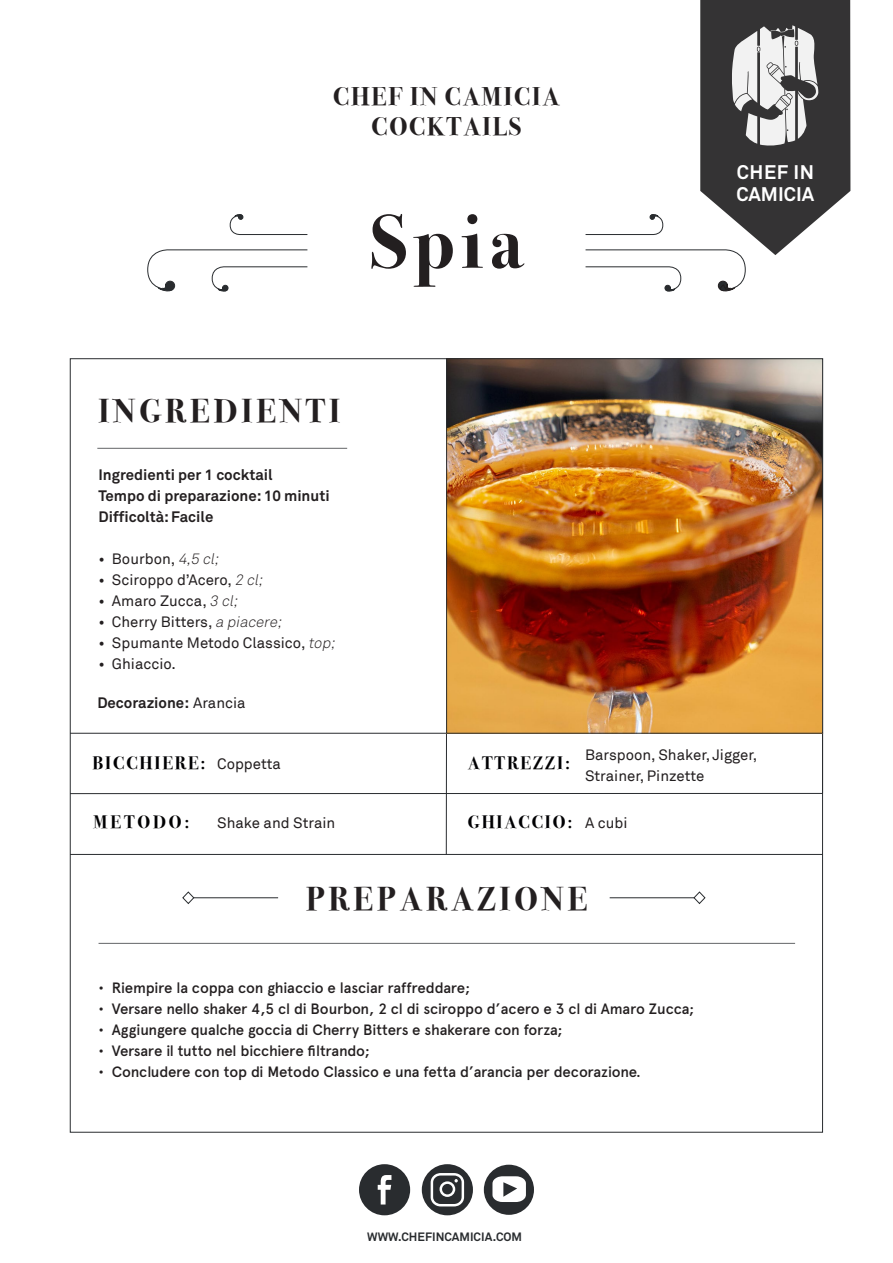
<style>
.page{position:relative;width:893px;height:1263px;background:#fff}
.page>*{position:absolute;margin:0;border:0;box-sizing:border-box;transform-origin:0 0}
.t1{font:700 76.2px "Bodoni Svty Two ITCTT";color:#231f20}
.t2{font:700 33px "Bodoni Svty Two ITCTT";letter-spacing:.12em;color:#231f20}
.t3{font:700 25.5px "Bodoni Svty Two ITCTT";letter-spacing:.07em;color:#231f20}
.t4{font:700 19.5px "Akkurat";color:#fff}
.t5{font:700 18px "Bodoni Svty Two ITCTT";letter-spacing:.1em;color:#000003}
.t6{font:700 18px "Bodoni Svty Two ITCTT";letter-spacing:.16em;color:#000002}
.t7{font:500 15px "Apercu";letter-spacing:-.01em;color:#231f20}
.t8{font:15px/21px "Akkurat";color:#231f20}
.t9{font:700 15px "Akkurat";color:#231f20}
.t10{font:700 12px "Akkurat";color:#292c2f}
.s1{font-family:"Akkurat Leicht";font-style:italic}
.s2{font-weight:400}
</style>
<div class="page">
<div style="left:359px;top:1164px;width:51px;height:51px;background:#292c2f;border-radius:50%"></div>
<svg style="left:378px;top:1175px;width:13px;height:29px"></svg>
<div style="left:422px;top:1164px;width:51px;height:51px;background:#292c2f;border-radius:50%"></div>
<svg style="left:431px;top:1173px;width:33px;height:33px"></svg>
<svg style="left:147px;top:249px;width:161px;height:43px"></svg>
<svg style="left:229px;top:214px;width:79px;height:21px"></svg>
<hr style="left:99px;top:943px;width:696px;height:1px;background:#292c2f">
<hr style="left:97px;top:448px;width:250px;height:1px;background:#292c2f">
<hr style="left:610px;top:897px;width:84px;height:1px;background:#292c2f">
<svg style="left:693px;top:891px;width:13px;height:13px"></svg>
<hr style="left:193px;top:897px;width:85px;height:1px;background:#292c2f">
<svg style="left:182px;top:891px;width:13px;height:13px"></svg>
<div style="left:484px;top:1165px;width:50px;height:50px;background:#292c2f;border-radius:50%"></div>
<svg style="left:492px;top:1176px;width:34px;height:26px"></svg>
<svg style="left:585px;top:0;width:265px;height:292px"></svg>
<hr style="left:822px;top:733px;width:1px;height:60px;background:#292c2f">
<hr style="left:70px;top:854px;width:753px;height:1px;background:#292c2f">
<hr style="left:70px;top:793px;width:752px;height:1px;background:#292c2f">
<hr style="left:70px;top:733px;width:376px;height:1px;background:#292c2f">
<hr style="left:446px;top:733px;width:1px;height:121px;background:#292c2f">
<img style="left:448px;top:360px;width:373px;height:371px">
<div style="left:446px;top:358px;width:377px;height:375px;border:1px solid #292c2f"></div>
<p class="t3" style="left:333px;top:75px;width:228px">CHEF IN CAMICIA</p>
<p class="t3" style="left:371px;top:105px;width:152px">COCKTAILS</p>
<p class="t1" style="left:370px;top:179px;width:154px">Spia</p>
<p class="t4" style="left:737px;top:160px;width:79px">CHEF IN</p>
<p class="t4" style="left:736px;top:182px;width:79px">CAMICIA</p>
<p class="t2" style="left:99px;top:384px;width:243px">INGREDIENTI</p>
<p class="t9" style="left:99px;top:465px;width:176px">Ingredienti per 1 cocktail</p>
<p class="t9" style="left:99px;top:486px;width:233px">Tempo di preparazione: 10 minuti</p>
<p class="t9" style="left:99px;top:507px;width:116px">Difficoltà: Facile</p>
<p class="t8" style="left:99px;top:549px;width:125px">• Bourbon, <span class="s1">4,5 cl;</span></p>
<p class="t8" style="left:99px;top:570px;width:169px">• Sciroppo d’Acero, <span class="s1">2 cl;</span></p>
<p class="t8" style="left:99px;top:591px;width:144px">• Amaro Zucca, <span class="s1">3 cl;</span></p>
<p class="t8" style="left:99px;top:612px;width:188px">• Cherry Bitters, <span class="s1">a piacere;</span></p>
<p class="t8" style="left:99px;top:633px;width:241px">• Spumante Metodo Classico, <span class="s1">top;</span></p>
<p class="t8" style="left:99px;top:654px;width:79px">• Ghiaccio.</p>
<p class="t9" style="left:97px;top:693px;width:150px">Decorazione: <span class="s2">Arancia</span></p>
<p class="t5" style="left:92px;top:748px;width:115px">BICCHIERE:</p>
<p class="t8" style="left:217px;top:754px;width:65px">Coppetta</p>
<p class="t5" style="left:468px;top:748px;width:104px">ATTREZZI:</p>
<p class="t8" style="left:585px;top:744px;width:174px">Barspoon, Shaker, Jigger,<br>Strainer, Pinzette</p>
<p class="t5" style="left:468px;top:807px;width:106px">GHIACCIO:</p>
<p class="t6" style="left:93px;top:807px;width:98px">METODO:</p>
<p class="t8" style="left:585px;top:812px;width:44px">A cubi</p>
<p class="t8" style="left:217px;top:812px;width:120px">Shake and Strain</p>
<p class="t2" style="left:306px;top:871px;width:283px">PREPARAZIONE</p>
<p class="t7" style="left:99px;top:979px;width:373px">• Riempire la coppa con ghiaccio e lasciar raffreddare;</p>
<p class="t7" style="left:99px;top:1000px;width:597px">• Versare nello shaker 4,5 cl di Bourbon, 2 cl di sciroppo d’acero e 3 cl di Amaro Zucca;</p>
<p class="t7" style="left:99px;top:1021px;width:466px">• Aggiungere qualche goccia di Cherry Bitters e shakerare con forza;</p>
<p class="t7" style="left:99px;top:1042px;width:273px">• Versare il tutto nel bicchiere filtrando;</p>
<p class="t7" style="left:99px;top:1063px;width:544px">• Concludere con top di Metodo Classico e una fetta d’arancia per decorazione.</p>
<p class="t10" style="left:367px;top:1229px;width:156px">WWW.CHEFINCAMICIA.COM</p>
</div>
